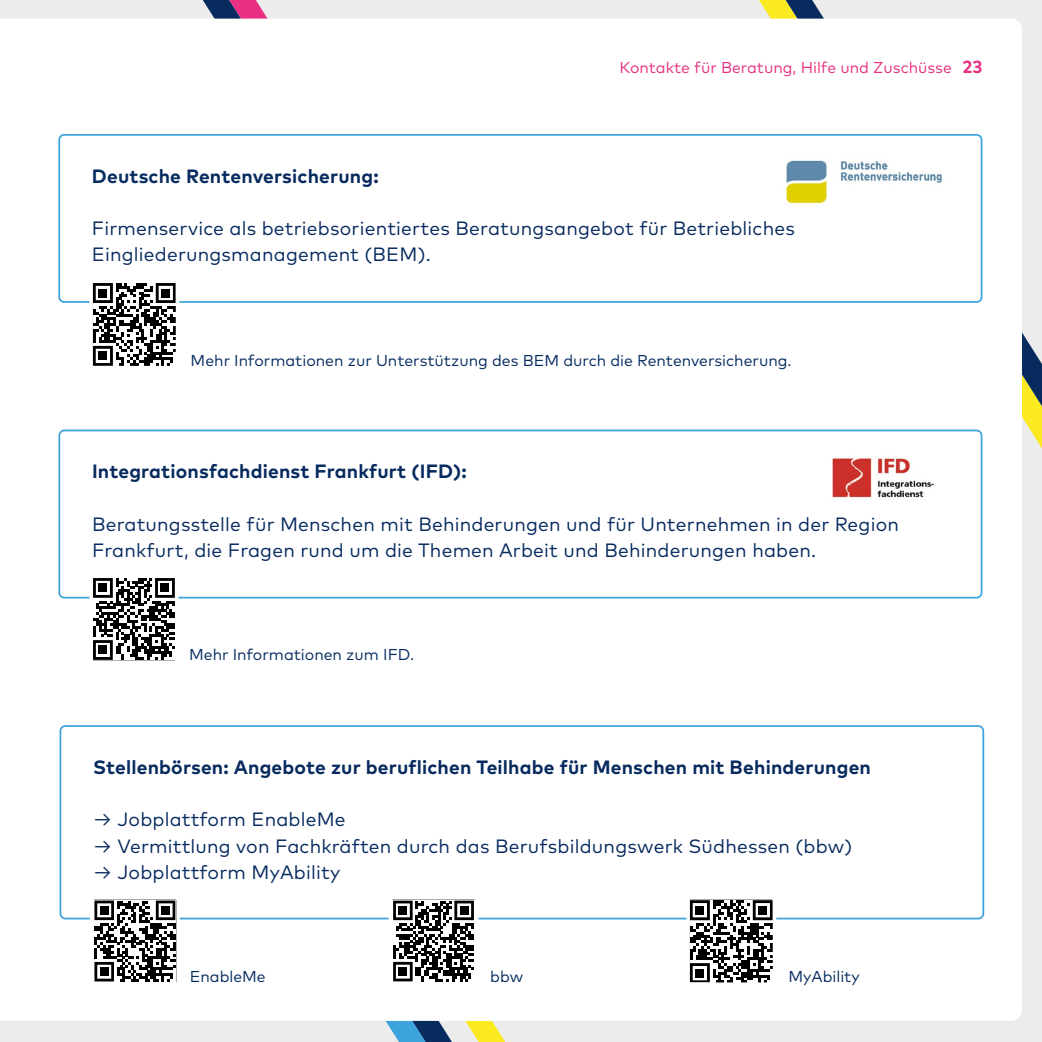
<style>
.page{position:relative;width:1042px;height:1042px;background:#ececed}
.page>*{position:absolute;margin:0;border:0;box-sizing:border-box;transform-origin:0 0}
.t1{font:19.25px/26.2px "Mark OT";letter-spacing:.01em;color:#072a5f}
.t2{font:700 19.25px "Mark OT";letter-spacing:.01em;color:#072a5f}
.t3{font:15.75px "Mark OT";color:#052b5f}
.t4{font:15.75px "Mark OT";color:#e82f82}
.s1{font-weight:700;font-size:17.5px}
</style>
<div class="page">
<svg style="left:759px;top:0;width:283px;height:449px"></svg>
<svg style="left:202px;top:0;width:66px;height:19px"></svg>
<svg style="left:385px;top:1021px;width:121px;height:21px"></svg>
<div style="left:0;top:19px;width:1022px;height:1002px;background:#fff"></div>
<img style="left:771px;top:146px;width:175px;height:63px">
<img style="left:825px;top:449px;width:115px;height:51px">
<div style="left:58px;top:134px;width:924px;height:169px;border:2px solid #3da3dc;border-radius:5px"></div>
<svg style="left:88px;top:278px;width:93px;height:93px;background:#929393"></svg>
<div style="left:58px;top:430px;width:924px;height:168px;border:2px solid #3da3dc;border-radius:5px"></div>
<svg style="left:88px;top:572px;width:92px;height:93px;background:#8e8e8e"></svg>
<div style="left:60px;top:725px;width:924px;height:194px;border:2px solid #3da3dc;border-radius:5px"></div>
<svg style="left:88px;top:894px;width:94px;height:93px;background:#969696"></svg>
<svg style="left:387px;top:894px;width:93px;height:93px;background:#909090"></svg>
<svg style="left:684px;top:894px;width:94px;height:93px;background:#919191"></svg>
<p class="t4" style="left:619px;top:58px;width:364px">Kontakte für Beratung, Hilfe und Zuschüsse <span class="s1">23</span></p>
<h2 class="t2" style="left:92px;top:163px;width:288px">Deutsche Rentenversicherung:</h2>
<p class="t1" style="left:92px;top:215px;width:704px">Firmenservice als betriebsorientiertes Beratungsangebot für Betriebliches<br>Eingliederungsmanagement (BEM).</p>
<p class="t3" style="left:191px;top:351px;width:602px">Mehr Informationen zur Unterstützung des BEM durch die Rentenversicherung.</p>
<h2 class="t2" style="left:92px;top:459px;width:376px">Integrationsfachdienst Frankfurt (IFD):</h2>
<p class="t1" style="left:92px;top:511px;width:808px">Beratungsstelle für Menschen mit Behinderungen und für Unternehmen in der Region<br>Frankfurt, die Fragen rund um die Themen Arbeit und Behinderungen haben.</p>
<p class="t3" style="left:189px;top:645px;width:227px">Mehr Informationen zum IFD.</p>
<h2 class="t2" style="left:93px;top:754px;width:779px">Stellenbörsen: Angebote zur beruflichen Teilhabe für Menschen mit Behinderungen</h2>
<p class="t1" style="left:93px;top:806px;width:254px">→ Jobplattform EnableMe</p>
<p class="t1" style="left:93px;top:832px;width:761px">→ Vermittlung von Fachkräften durch das Berufsbildungswerk Südhessen (bbw)</p>
<p class="t1" style="left:93px;top:859px;width:249px">→ Jobplattform MyAbility</p>
<p class="t3" style="left:190px;top:967px;width:77px">EnableMe</p>
<p class="t3" style="left:490px;top:967px;width:34px">bbw</p>
<p class="t3" style="left:788px;top:967px;width:73px">MyAbility</p>
</div>
